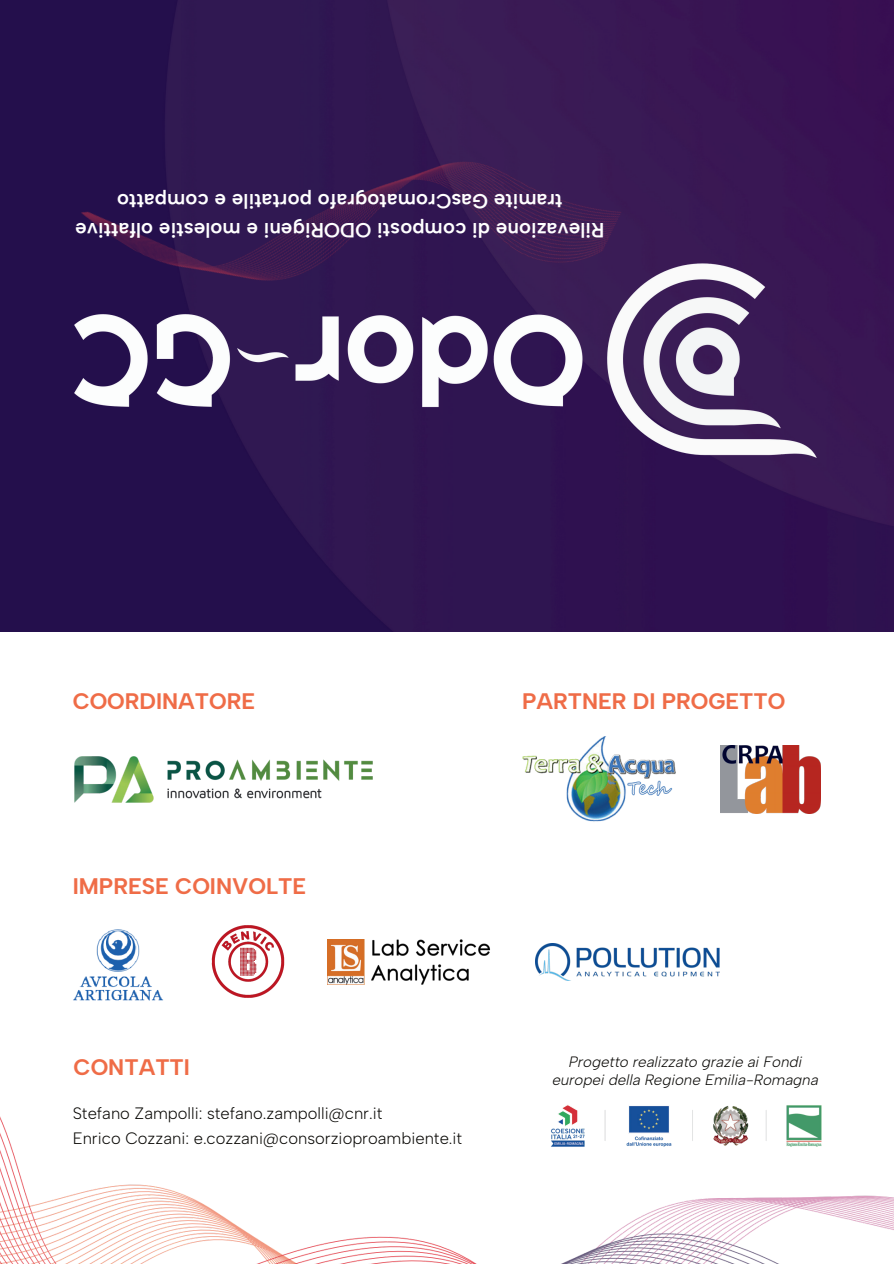
<style>
.page{position:relative;width:894px;height:1264px;background:#fff}
.page>*{position:absolute;margin:0;border:0;box-sizing:border-box;transform-origin:0 0}
.t1{font:700 22.5px "Albert Sans";color:#ef6c47}
.t2{font:600 20.55px/28.8px "Albert Sans";color:#fff;text-align:center}
.t3{font:300 16.5px/24.8px "Albert Sans";color:#080704}
.t4{font:italic 300 15px/18px "Albert Sans";color:#080704;text-align:center}
</style>
<div class="page">
<img style="left:0;top:0;width:893px;height:631px">
<img style="left:72px;top:225px;width:748px;height:271px">
<img style="left:73px;top:0;width:553px;height:465px">
<img style="left:0;top:1105px;width:893px;height:158px">
<img style="left:535px;top:944px;width:184px;height:36px">
<img style="left:211px;top:925px;width:74px;height:73px">
<img style="left:327px;top:939px;width:163px;height:45px">
<img style="left:73px;top:929px;width:90px;height:72px">
<img style="left:522px;top:736px;width:154px;height:86px">
<img style="left:720px;top:745px;width:100px;height:68px">
<img style="left:74px;top:756px;width:299px;height:47px">
<img style="left:550px;top:1105px;width:271px;height:42px">
<p class="t2" style="left:604px;top:244px;width:530px;rotate:-180deg">Rilevazione di composti ODORigeni e molestie olfattive tramite GasCromatografo portatile e compatto</p>
<p class="t1" style="left:73px;top:687px;width:184px">COORDINATORE</p>
<p class="t1" style="left:522px;top:687px;width:265px">PARTNER DI PROGETTO</p>
<p class="t1" style="left:73px;top:872px;width:235px">IMPRESE COINVOLTE</p>
<p class="t1" style="left:74px;top:1053px;width:118px">CONTATTI</p>
<p class="t3" style="left:73px;top:1100px;width:391px">Stefano Zampolli: stefano.zampolli@cnr.it<br>Enrico Cozzani: e.cozzani@consorzioproambiente.it</p>
<p class="t4" style="left:552px;top:1052px;width:268px">Progetto realizzato grazie ai Fondi europei della Regione Emilia-Romagna</p>
</div>
